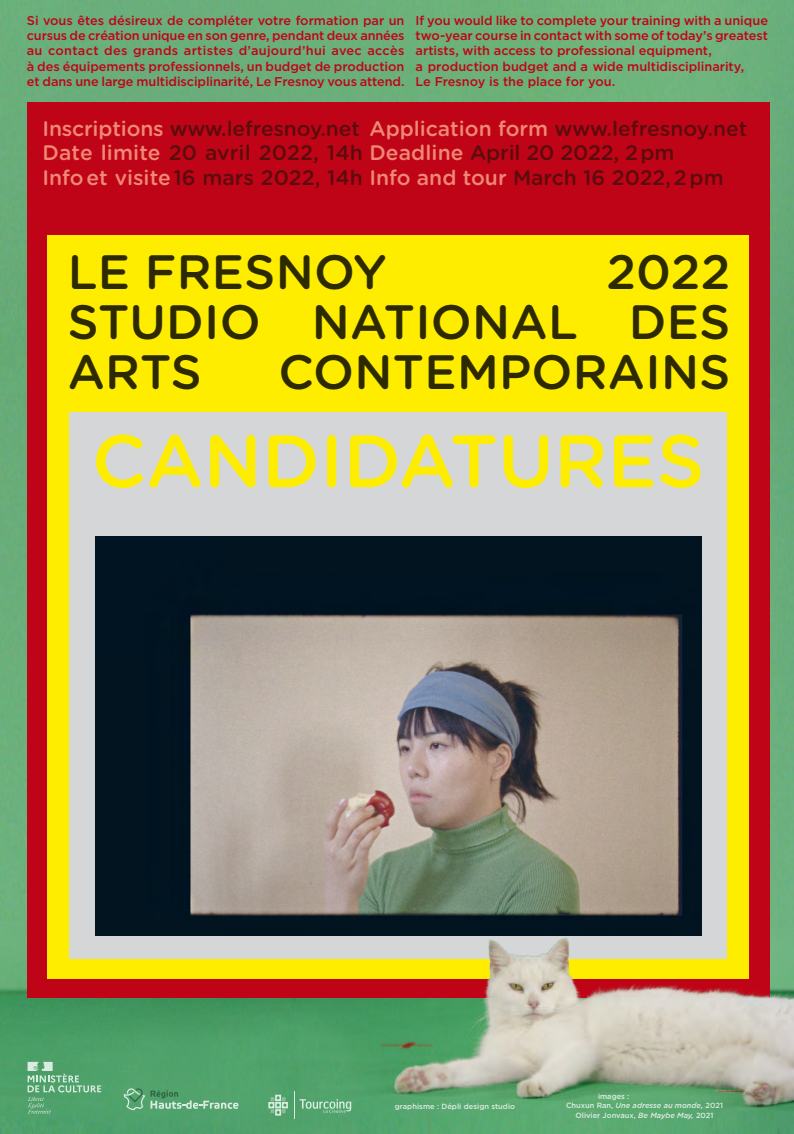
<style>
.page{position:relative;width:794px;height:1134px;background:#fff}
.page>*{position:absolute;margin:0;border:0;box-sizing:border-box;transform-origin:0 0}
.t1{font:500 74px "Gotham Rounded";color:#ffed00}
.t2{font:500 48.2px/50px "Gotham Rounded";letter-spacing:.005em;color:#000;text-align:justify}
.t3{font:500 21px/24.6px "Gotham Rounded";color:#5c0c0c}
.t4{font:500 12.7px/15.1px "Gotham";letter-spacing:-.005em;color:#c00418;text-align:justify}
.t5{font:500 7.5px "Gotham";color:#fff}
.t6{font:italic 500 7.5px "Gotham";color:#fff}
.s1{color:#ef8874}
.s2{font-style:normal}
.s3{font-style:italic}
</style>
<div class="page">
<img style="left:0;top:0;width:794px;height:1134px">
<div style="left:27px;top:103px;width:742px;height:895px;background:#c00418"></div>
<div style="left:47px;top:236px;width:702px;height:743px;background:#ffed00"></div>
<div style="left:70px;top:412px;width:657px;height:546px;background:#d5d6d7"></div>
<img style="left:96px;top:536px;width:606px;height:399px">
<svg style="left:268px;top:1095px;width:20px;height:20px"></svg>
<svg style="left:294px;top:1091px;width:57px;height:28px;background:#64ad7c"></svg>
<svg style="left:124px;top:1088px;width:114px;height:22px;background:#65ab7d"></svg>
<svg style="left:28px;top:1062px;width:73px;height:51px;background:#64ac7d"></svg>
<p class="t4" style="left:27px;top:13px;width:379px">Si vous êtes désireux de compléter votre formation par un cursus de création unique en son genre, pendant deux années au contact des grands artistes d’aujourd’hui avec accès à des équipements professionnels, un budget de production et dans une large multidisciplinarité, Le Fresnoy vous attend.</p>
<p class="t4" style="left:415px;top:13px;width:354px;text-align:left">If you would like to complete your training with a unique two-year course in contact with some of today’s greatest artists, with access to professional equipment,<br>a production budget and a wide multidisciplinarity,<br>Le Fresnoy is the place for you.</p>
<h3 class="t3" style="left:42px;top:115px;width:706px"><span class="s1">Inscriptions</span> www.lefresnoy.net <span class="s1">Application form</span> www.lefresnoy.net<br><span class="s1">Date limite</span> 20 avril 2022, 14h <span class="s1">Deadline</span> April 20 2022, 2 pm<br><span class="s1">Info et visite</span>16 mars 2022, 14h <span class="s1">Info and tour</span> March 16 2022, 2 pm</h3>
<h2 class="t2" style="left:68px;top:245px;width:664px;text-indent:539px">2022<br>STUDIO NATIONAL DES ARTS</h2>
<h2 class="t2" style="left:68px;top:245px;width:321px">LE FRESNOY</h2>
<h2 class="t2" style="left:278px;top:345px;width:453px">CONTEMPORAINS</h2>
<h1 class="t1" style="left:92px;top:408px;width:614px">CANDIDATURES</h1>
<p class="t5" style="left:395px;top:1101px;width:122px">graphisme : Dépli design studio</p>
<p class="t5" style="left:598px;top:1091px;width:33px">images :</p>
<p class="t6" style="left:566px;top:1101px;width:158px"><span class="s2">Chuxun Ran,</span> Une adresse au monde, <span class="s2">2021</span></p>
<p class="t5" style="left:575px;top:1111px;width:140px">Olivier Jonvaux, <span class="s3">Be Maybe May,</span> 2021</p>
</div>
